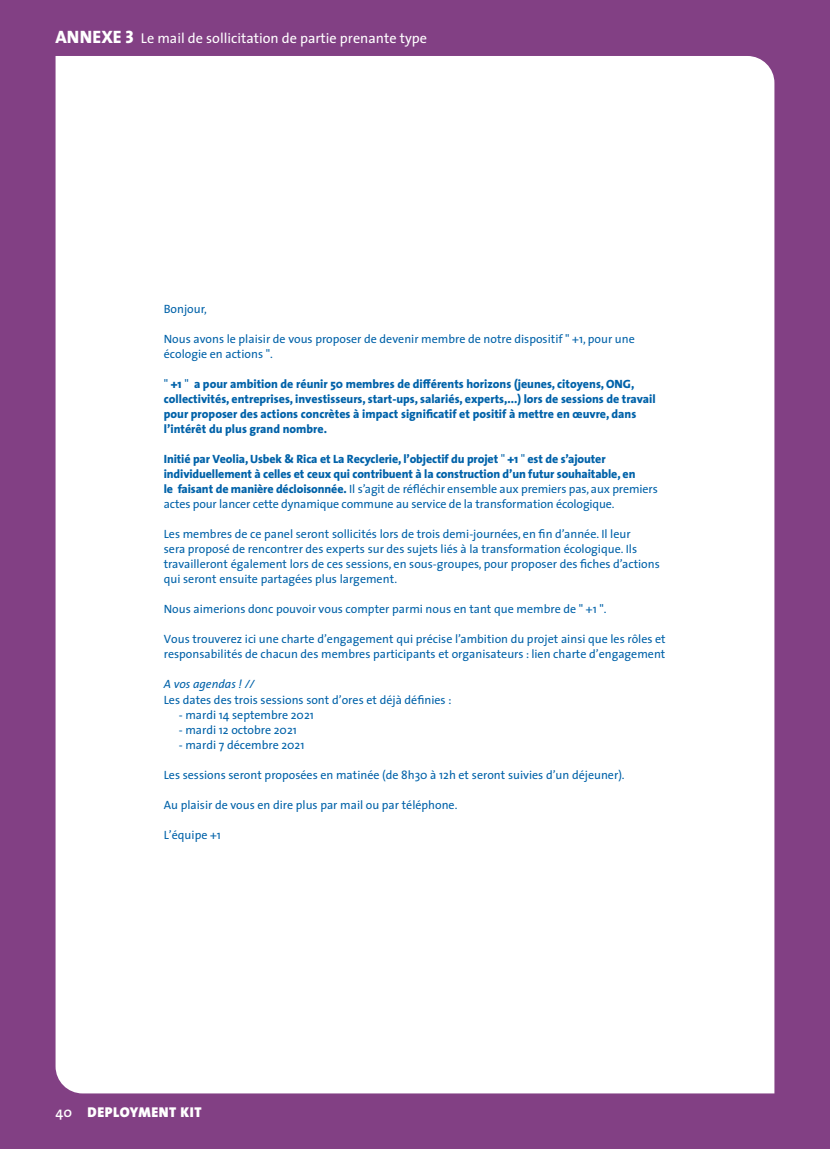
<style>
.page{position:relative;width:830px;height:1149px;background:#fff}
.page>*{position:absolute;margin:0;border:0;box-sizing:border-box;transform-origin:0 0}
.Titre{font:14.25px "The Sans";color:#fff}
.t1{font:900 14.25px "The Sans";letter-spacing:.045em;color:#fff}
.Chapô{font:12px/15px "The Sans";color:#0062a9}
.Chapô-2{font:800 12px/15px "The Sans";color:#0062a9}
.Chapô-3{font:italic 12px "The Sans";color:#0062a9}
.s1{font-family:"The Sans Extra Bold Caps";font-size:18px}
.s2{font-weight:400}
.s3{font-weight:600}
</style>
<div class="page">
<div style="left:0;top:0;width:829px;height:1148px;background:#824084"></div>
<div style="left:56px;top:56px;width:718px;height:1037px;background:#fff"></div>
<p class="Titre" style="left:56px;top:26px;width:373px"><span class="s1">ANNEXE 3</span> Le mail de sollicitation de partie prenante type</p>
<p class="Chapô" style="left:164px;top:301px;width:45px">Bonjour,</p>
<p class="Chapô" style="left:164px;top:331px;width:472px">Nous avons le plaisir de vous proposer de devenir membre de notre dispositif " +1, pour une écologie en actions ".</p>
<p class="Chapô-2" style="left:164px;top:376px;width:493px"><span class="s2">"</span> +1 <span class="s2">"</span> a pour ambition de réunir 50 membres de différents horizons (jeunes, citoyens, ONG, collectivités, entreprises, investisseurs, start-ups, salariés, experts,...) lors de sessions de travail pour proposer des actions concrètes à impact significatif et positif à mettre en œuvre, dans l’intérêt du plus grand nombre.</p>
<p class="Chapô-2" style="left:164px;top:451px;width:495px">Initié par Veolia, Usbek &amp; Rica et La Recyclerie, l’objectif du projet <span class="s2">"</span> +1 <span class="s2">"</span> est de s’ajouter individuellement à celles et ceux qui contribuent à la construction d’un futur souhaitable, en<br>le faisant de manière décloisonnée. <span class="s2">Il s’agit de réfléchir ensemble aux premiers pas, aux premiers actes pour lancer cette dynamique commune au service de la transformation écologique.</span></p>
<p class="Chapô" style="left:164px;top:526px;width:497px">Les membres de ce panel seront sollicités lors de trois demi-journées, en fin d’année. Il leur<br>sera proposé de rencontrer des experts sur des sujets liés à la transformation écologique. Ils travailleront également lors de ces sessions, en sous-groupes, pour proposer des fiches d’actions qui seront ensuite partagées plus largement.</p>
<p class="Chapô" style="left:164px;top:601px;width:444px">Nous aimerions donc pouvoir vous compter parmi nous en tant que membre de " +1 ".</p>
<p class="Chapô" style="left:164px;top:631px;width:503px">Vous trouverez ici une charte d’engagement qui précise l’ambition du projet ainsi que les rôles et responsabilités de chacun des membres participants et organisateurs : lien charte d’engagement</p>
<p class="Chapô-3" style="left:164px;top:674px;width:92px">A vos agendas ! //</p>
<p class="Chapô" style="left:164px;top:691px;width:289px">Les dates des trois sessions sont d’ores et déjà définies :</p>
<p class="Chapô" style="left:179px;top:706px;width:136px">- mardi 14 septembre 2021</p>
<p class="Chapô" style="left:179px;top:721px;width:119px">- mardi 12 octobre 2021</p>
<p class="Chapô" style="left:179px;top:736px;width:127px">- mardi 7 décembre 2021</p>
<p class="Chapô" style="left:164px;top:766px;width:462px">Les sessions seront proposées en matinée (de 8h30 à 12h et seront suivies d’un déjeuner).</p>
<p class="Chapô" style="left:164px;top:796px;width:295px">Au plaisir de vous en dire plus par mail ou par téléphone.</p>
<p class="Chapô" style="left:164px;top:826px;width:59px">L’équipe +1</p>
<p class="t1" style="left:55px;top:1099px;width:148px"><span class="s3">40</span> DEPLOYMENT KIT</p>
</div>
